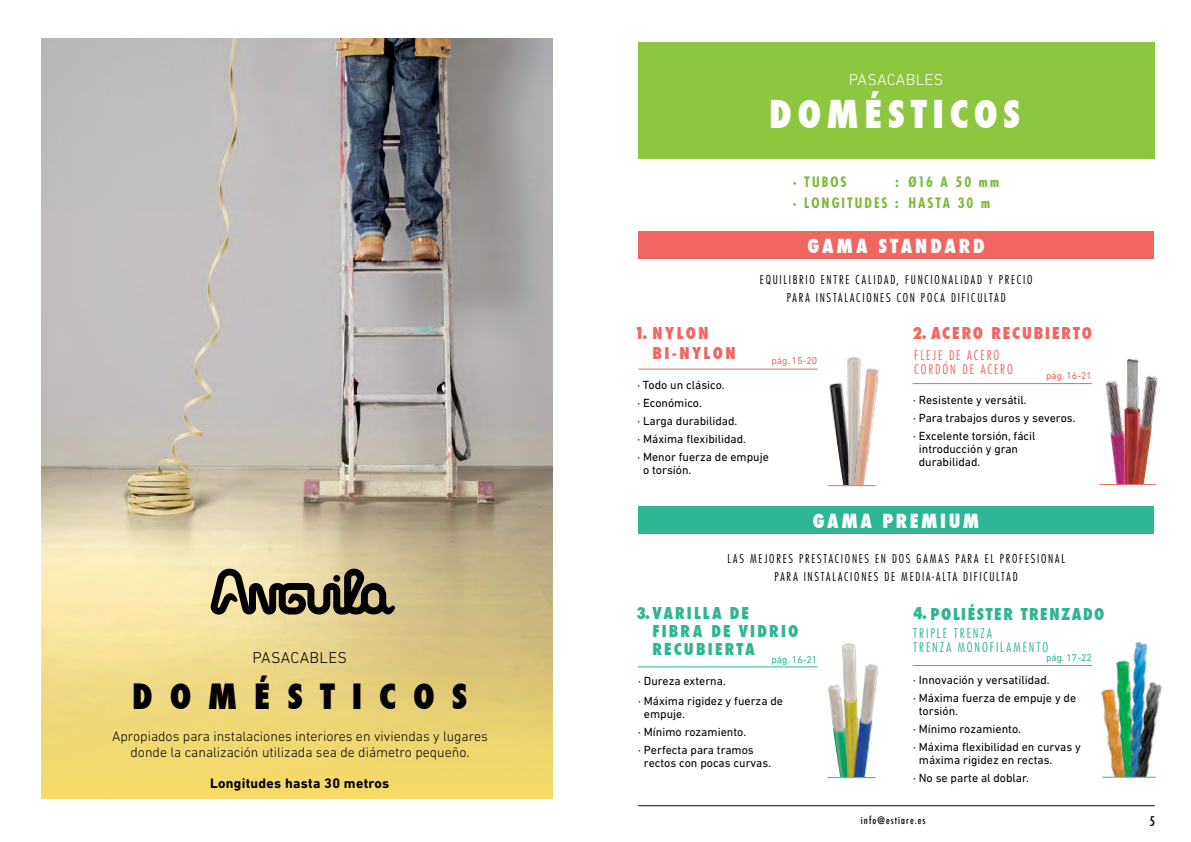
<style>
.page{position:relative;width:1191px;height:842px;background:#fff}
.page>*{position:absolute;margin:0;border:0;box-sizing:border-box;transform-origin:0 0}
.t1{font:800 condensed 37.5px "Futura";letter-spacing:.145em;color:#fff}
.t2{font:800 condensed 34px "Futura";letter-spacing:.5em;color:#000}
.t3{font:800 condensed 19px "Futura";letter-spacing:.155em;color:#fff}
.t4{font:800 condensed 19px "Futura";letter-spacing:.135em;color:#fff}
.t5{font:800 condensed 16px/18px "Futura";letter-spacing:.13em;color:#2eb594}
.t6{font:800 condensed 16px "Futura";letter-spacing:.095em;color:#2eb594}
.t7{font:800 condensed 16px "Futura";letter-spacing:.125em;color:#f16661}
.t8{font:800 condensed 16px/20px "Futura";letter-spacing:.155em;color:#f16661}
.t9{font:300 16px "DIN Next LT Pro";letter-spacing:.02em;color:#000}
.t10{font:300 16px "DIN Next LT Pro";letter-spacing:.02em;color:#fff}
.t11{font:300 14px/16px "DIN Next LT Pro";color:#000;text-align:center}
.t12{font:700 condensed 14px/21.4px "Futura Std";letter-spacing:.14em;color:#7eba3d}
.t13{font:700 14px "DIN Next LT Pro";letter-spacing:.02em;color:#000}
.t14{font:500 14px "Futura Condensed BQ";color:#000}
.t15{font:300 condensed 13px/14px "Futura Std";letter-spacing:.15em;color:#2eb594}
.t16{font:300 condensed 13px/14px "Futura Std";letter-spacing:.145em;color:#f16661}
.t17{font:12px/18px "DIN Next LT Pro";color:#000}
.t18{font:300 condensed 11.9px/18px "Futura Std";letter-spacing:.145em;color:#000;text-align:center}
.t19{font:10px "DIN Next LT Pro";color:#f16661}
.t20{font:10px "DIN Next LT Pro";color:#2eb594}
.t21{font:500 condensed 10px "Futura";letter-spacing:.11em;color:#000}
</style>
<div class="page">
<hr style="left:638px;top:805px;width:516px;height:1px;background:#000">
<img style="left:41px;top:39px;width:512px;height:760px">
<svg style="left:210px;top:568px;width:185px;height:47px;background:#7f7659"></svg>
<div style="left:638px;top:43px;width:516px;height:116px;background:#8dc63f"></div>
<hr style="left:912px;top:383px;width:180px;height:1px;background:#f16661">
<hr style="left:638px;top:369px;width:179px;height:1px;background:#f16661">
<hr style="left:638px;top:667px;width:179px;height:1px;background:#2eb594">
<hr style="left:912px;top:665px;width:180px;height:1px;background:#2eb594">
<div style="left:638px;top:231px;width:516px;height:28px;background:#f16661"></div>
<div style="left:638px;top:506px;width:516px;height:28px;background:#2eb594"></div>
<img style="left:1105px;top:380px;width:17px;height:104px">
<img style="left:1122px;top:359px;width:17px;height:125px">
<img style="left:1124px;top:369px;width:34px;height:116px">
<hr style="left:1099px;top:484px;width:56px;height:1px;background:#f16661">
<img style="left:829px;top:383px;width:16px;height:102px">
<img style="left:845px;top:357px;width:16px;height:128px">
<img style="left:846px;top:361px;width:33px;height:126px">
<svg style="left:827px;top:486px;width:48px;height:1px"></svg>
<hr style="left:827px;top:485px;width:48px;height:1px;background:#f16661">
<img style="left:827px;top:684px;width:11px;height:95px">
<img style="left:838px;top:643px;width:18px;height:134px">
<img style="left:846px;top:656px;width:33px;height:123px">
<div style="left:828px;top:777px;width:47px;height:9px;background:#fff"></div>
<hr style="left:827px;top:777px;width:48px;height:1px;background:#2eb594">
<img style="left:1115px;top:660px;width:9px;height:26px">
<img style="left:1101px;top:686px;width:23px;height:91px">
<img style="left:1124px;top:642px;width:24px;height:135px">
<img style="left:1127px;top:680px;width:35px;height:98px">
<hr style="left:1102px;top:777px;width:53px;height:1px;background:#2eb594">
<h3 class="t9" style="left:253px;top:648px;width:96px">PASACABLES</h3>
<h2 class="t2" style="left:132px;top:673px;width:336px">DOMÉSTICOS</h2>
<p class="t11" style="left:112px;top:728px;width:377px">Apropiados para instalaciones interiores en viviendas y lugares donde la canalización utilizada sea de diámetro pequeño.</p>
<p class="t13" style="left:210px;top:775px;width:181px">Longitudes hasta 30 metros</p>
<h3 class="t10" style="left:849px;top:71px;width:96px">PASACABLES</h3>
<h1 class="t1" style="left:769px;top:89px;width:253px">DOMÉSTICOS</h1>
<p class="t12" style="left:793px;top:171px;width:107px">· TUBOS<br>· LONGITUDES :</p>
<p class="t12" style="left:895px;top:171px;width:105px;text-align:center">: Ø16 A 50 mm<br>HASTA 30 m</p>
<h3 class="t3" style="left:807px;top:233px;width:179px">GAMA STANDARD</h3>
<p class="t18" style="left:760px;top:270px;width:274px">EQUILIBRIO ENTRE CALIDAD, FUNCIONALIDAD Y PRECIO<br>PARA INSTALACIONES CON POCA DIFICULTAD</p>
<h3 class="t8" style="left:652px;top:323px;width:85px;text-indent:-18px">1. NYLON<br>BI-NYLON</h3>
<p class="t19" style="left:771px;top:355px;width:47px">pág. 15-20</p>
<p class="t17" style="left:637px;top:376px;width:133px">· Todo un clásico.<br>· Económico.<br>· Larga durabilidad.<br>· Máxima flexibilidad.<br>· Menor fuerza de empuje</p>
<p class="t17" style="left:643px;top:461px;width:50px">o torsión.</p>
<h3 class="t7" style="left:912px;top:322px;width:181px">2.ACERO RECUBIERTO</h3>
<p class="t16" style="left:914px;top:348px;width:100px">FLEJE DE ACERO<br>CORDÓN DE ACERO</p>
<p class="t19" style="left:1046px;top:370px;width:47px">pág. 16-21</p>
<p class="t17" style="left:913px;top:391px;width:164px">· Resistente y versátil.<br>· Para trabajos duros y severos. · Excelente torsión, fácil</p>
<p class="t17" style="left:919px;top:442px;width:101px;line-height:13px">introducción y gran durabilidad.</p>
<h3 class="t4" style="left:813px;top:508px;width:168px">GAMA PREMIUM</h3>
<p class="t18" style="left:727px;top:549px;width:339px">LAS MEJORES PRESTACIONES EN DOS GAMAS PARA EL PROFESIONAL<br>PARA INSTALACIONES DE MEDIA-ALTA DIFICULTAD</p>
<h3 class="t5" style="left:636px;top:604px;width:114px">3.VARILLA DE</h3>
<h3 class="t6" style="left:913px;top:603px;width:193px">4.POLIÉSTER TRENZADO</h3>
<h3 class="t5" style="left:652px;top:622px;width:147px">FIBRA DE VIDRIO<br>RECUBIERTA</h3>
<p class="t15" style="left:913px;top:626px;width:137px">TRIPLE TRENZA<br>TRENZA MONOFILAMENTO</p>
<p class="t20" style="left:771px;top:654px;width:47px">pág. 16-21</p>
<p class="t20" style="left:1046px;top:652px;width:47px">pág. 17-22</p>
<p class="t17" style="left:638px;top:671px;width:146px;line-height:20px">· Dureza externa.<br>· Máxima rigidez y fuerza de</p>
<p class="t17" style="left:638px;top:705px;width:117px;text-indent:6px">empuje.<br>· Mínimo rozamiento.<br>· Perfecta para tramos</p>
<p class="t17" style="left:644px;top:754px;width:129px">rectos con pocas curvas.</p>
<p class="t17" style="left:913px;top:671px;width:165px">· Innovación y versatilidad.<br>· Máxima fuerza de empuje y de</p>
<p class="t17" style="left:913px;top:702px;width:169px;text-indent:6px">torsión.<br>· Mínimo rozamiento.<br>· Máxima flexibilidad en curvas y</p>
<p class="t17" style="left:913px;top:751px;width:141px;text-indent:6px">máxima rigidez en rectas. · No se parte al doblar.</p>
<p class="t21" style="left:861px;top:814px;width:66px">info@estiare.es</p>
<p class="t14" style="left:1149px;top:813px;width:7px">5</p>
</div>
